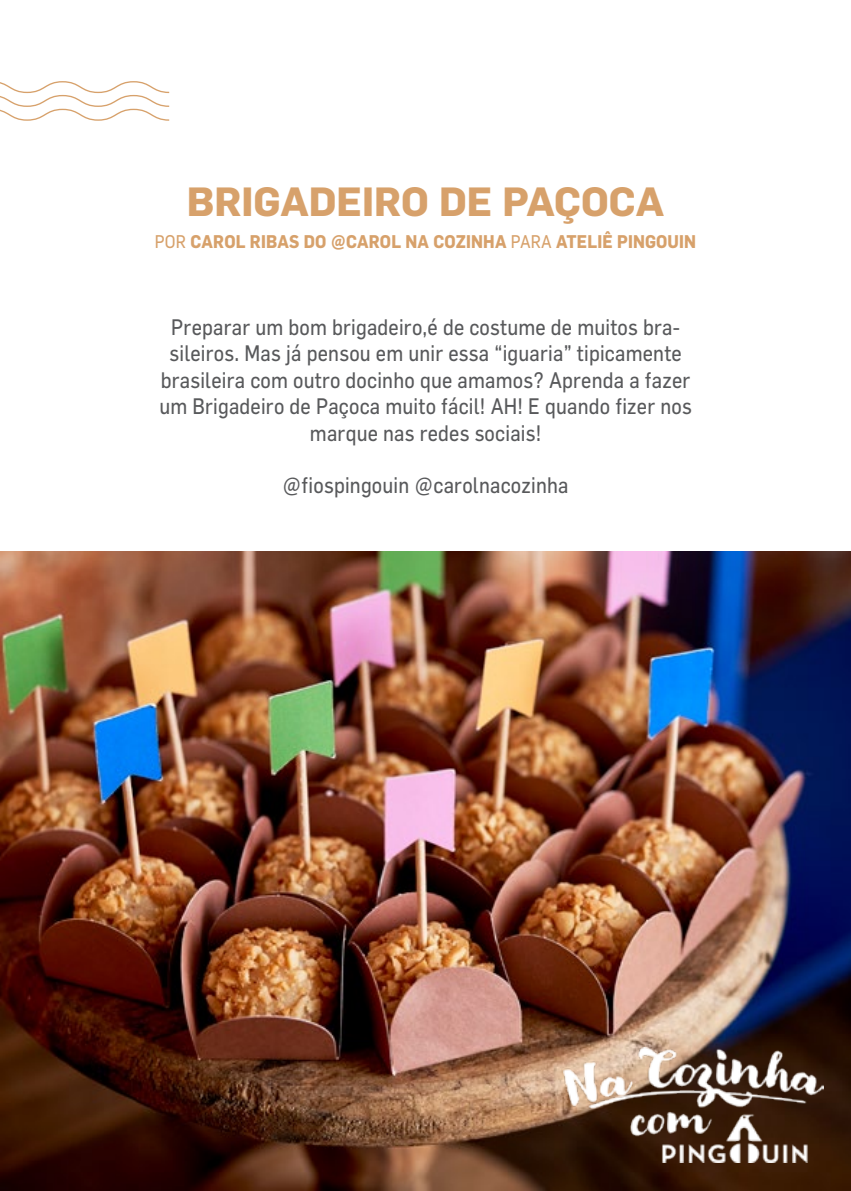
<style>
.page{position:relative;width:851px;height:1191px;background:#fff}
.page>*{position:absolute;margin:0;border:0;box-sizing:border-box;transform-origin:0 0}
.t1{font:700 40px "Flama";color:#d7a16b}
.t2{font:22px/26.4px "Flama";letter-spacing:.01em;color:#58595b;text-align:center;scale:.9 1}
.t3{font:700 18px "Flama";letter-spacing:.01em;color:#d7a16b;scale:.9 1}
.s1{font-weight:400}
</style>
<div class="page">
<img style="left:0;top:552px;width:850px;height:638px">
<svg style="left:0;top:81px;width:169px;height:40px"></svg>
<img style="left:563px;top:1047px;width:260px;height:115px">
<h1 class="t1" style="left:187px;top:177px;width:478px">BRIGADEIRO DE PAÇOCA</h1>
<p class="t3" style="left:155px;top:231px;width:602px"><span class="s1">POR</span> CAROL RIBAS DO @CAROL NA COZINHA <span class="s1">PARA</span> ATELIÊ PINGOUIN</p>
<p class="t2" style="left:159px;top:313px;width:593px">Preparar um bom brigadeiro,é de costume de muitos bra&shy;sileiros. Mas já pensou em unir essa “iguaria” tipicamente brasileira com outro docinho que amamos? Aprenda a fazer um Brigadeiro de Paçoca muito fácil! AH! E quando fizer nos marque nas redes sociais!</p>
<p class="t2" style="left:282px;top:472px;width:319px">@fiospingouin @carolnacozinha</p>
</div>
